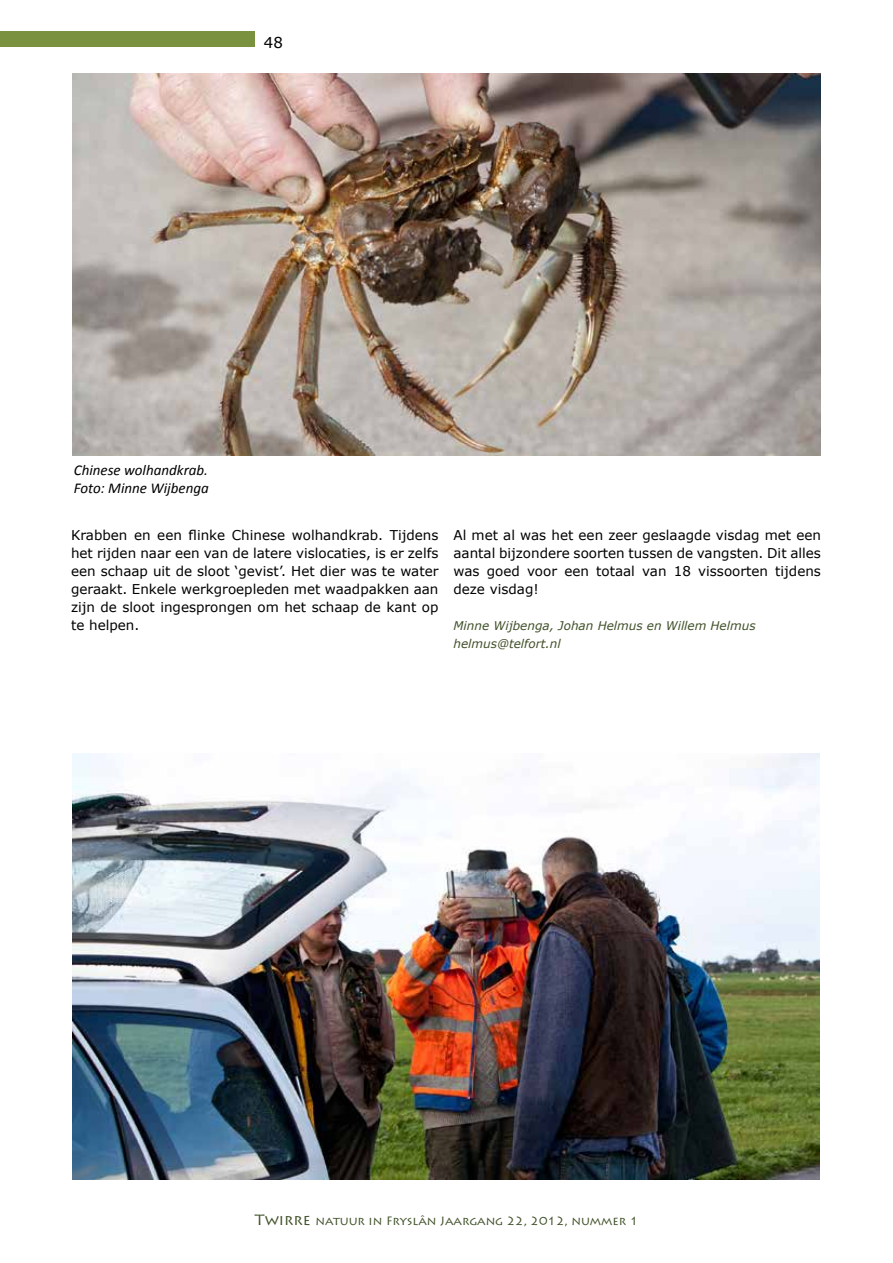
<style>
.page{position:relative;width:893px;height:1263px;background:#fff}
.page>*{position:absolute;margin:0;border:0;box-sizing:border-box;transform-origin:0 0}
.t1{font:italic 15px/18px "Calibri";color:#000}
.t2{font:15px "Verdana";color:#000}
.t3{font:13.5px/18px "Verdana";color:#000;text-align:justify}
.t4{font:italic 12px/18px "Verdana";color:#405129}
.t5{font:12px "Lithos Pro";color:#405129}
.s1{font-size:15px}
</style>
<div class="page">
<div style="left:0;top:31px;width:255px;height:16px;background:#7a9140"></div>
<img style="left:73px;top:753px;width:746px;height:426px">
<img style="left:72px;top:73px;width:749px;height:383px">
<p class="t2" style="left:264px;top:33px;width:21px">48</p>
<p class="t1" style="left:74px;top:460px;width:136px">Chinese wolhandkrab.<br>Foto: Minne Wijbenga</p>
<p class="t3" style="left:71px;top:526px;width:369px">Krabben en een flinke Chinese wolhandkrab. Tijdens het rijden naar een van de latere vislocaties, is er zelfs een schaap uit de sloot ‘gevist’. Het dier was te water geraakt. Enkele werkgroepleden met waadpakken aan zijn de sloot ingesprongen om het schaap de kant op te helpen.</p>
<p class="t3" style="left:453px;top:526px;width:369px">Al met al was het een zeer geslaagde visdag met een aantal bijzondere soorten tussen de vangsten. Dit alles was goed voor een totaal van 18 vissoorten tijdens deze visdag!</p>
<p class="t4" style="left:453px;top:617px;width:304px">Minne Wijbenga, Johan Helmus en Willem Helmus helmus@telfort.nl</p>
<p class="t5" style="left:255px;top:1214px;width:385px"><span class="s1">Twirre</span> natuur in Fryslân Jaargang 22, 2012, nummer 1</p>
</div>
